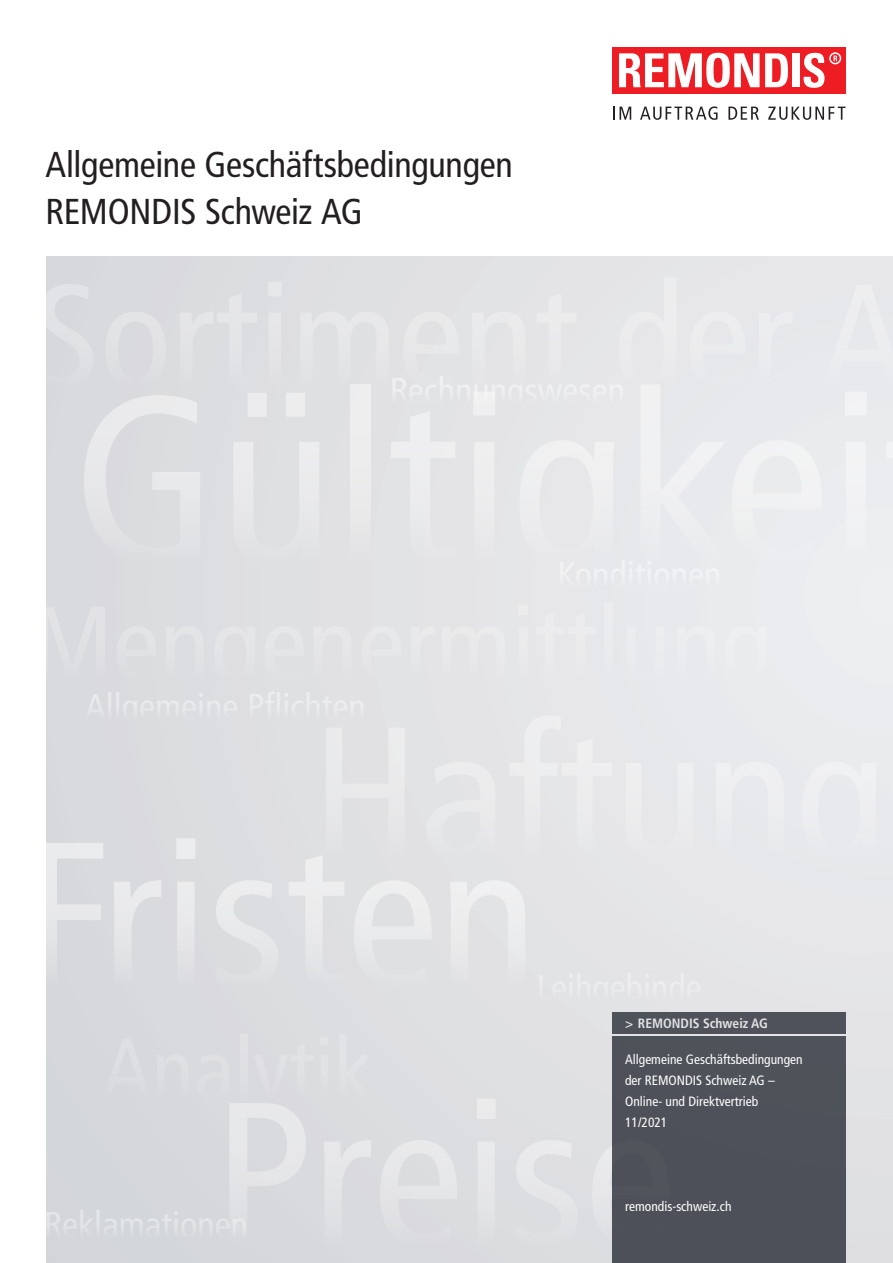
<style>
.page{position:relative;width:893px;height:1263px;background:#fff}
.page>*{position:absolute;margin:0;border:0;box-sizing:border-box;transform-origin:0 0}
._02_headline_A4{font:condensed 36px/47.2px "Frutiger";letter-spacing:-.01em;color:#231f20}
.kasten_titelseite_A4{font:condensed 13.5px/21px "Frutiger";color:#fff}
.t1{font:700 condensed 13.5px "Frutiger";color:#fff}
</style>
<div class="page">
<div style="left:47px;top:257px;width:846px;height:1006px;background:#e1e1e3"></div>
<div style="left:612px;top:1036px;width:234px;height:227px;background:#4d5058"></div>
<div style="left:612px;top:1013px;width:234px;height:21px;background:#4f525a"></div>
<div style="left:612px;top:47px;width:234px;height:47px;background:#ee1d23"></div>
<svg style="left:829px;top:52px;width:12px;height:12px"></svg>
<svg style="left:831px;top:54px;width:9px;height:9px"></svg>
<svg style="left:833px;top:56px;width:4px;height:5px"></svg>
<svg style="left:619px;top:53px;width:169px;height:35px"></svg>
<div style="left:792px;top:53px;width:8px;height:34px;background:#fff"></div>
<svg style="left:803px;top:53px;width:22px;height:35px"></svg>
<svg style="left:613px;top:107px;width:18px;height:13px"></svg>
<svg style="left:640px;top:106px;width:77px;height:14px"></svg>
<svg style="left:728px;top:107px;width:31px;height:13px"></svg>
<svg style="left:768px;top:107px;width:77px;height:13px"></svg>
<p class="_02_headline_A4" style="left:45px;top:141px;width:469px">Allgemeine Geschäftsbedingungen<br>REMONDIS Schweiz AG</p>
<p class="t1" style="left:625px;top:1016px;width:144px">&gt; REMONDIS Schweiz AG</p>
<p class="kasten_titelseite_A4" style="left:625px;top:1049px;width:179px">Allgemeine Geschäftsbedingungen der REMONDIS Schweiz AG –<br>Online- und Direktvertrieb</p>
<p class="kasten_titelseite_A4" style="left:625px;top:1112px;width:44px">11/2021</p>
<p class="kasten_titelseite_A4" style="left:625px;top:1196px;width:108px">remondis-schweiz.ch</p>
</div>
